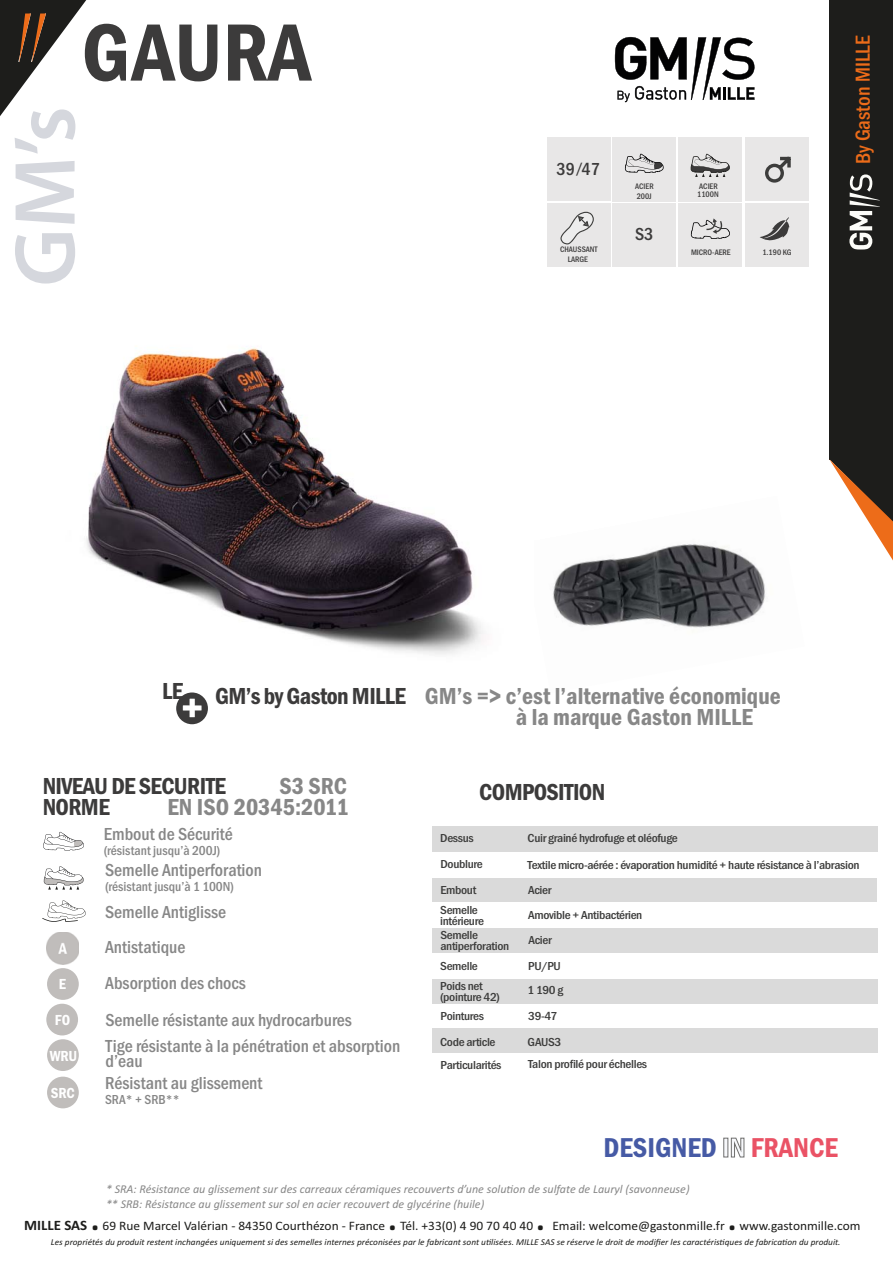
<style>
.page{position:relative;width:893px;height:1266px;background:#fff}
.page>*{position:absolute;margin:0;border:0;box-sizing:border-box;transform-origin:0 0}
.t1{font:600 87.45px "Myriad Pro";color:#d5d7dd}
.t2{font:600 condensed 84px "Franklin Gothic";color:#3c3b3b}
.t3{font:600 condensed 45px "Franklin Gothic";color:#fff}
.t4{font:700 31.65px "Calibri";color:#1d1d1b}
.t5{font:600 condensed 28.2px "Franklin Gothic";color:#465aa5}
.t6{font:600 condensed 24px/21px "Franklin Gothic";color:#878787}
.t7{font:600 condensed 24px "Franklin Gothic";letter-spacing:-.025em;color:#3c3b3b}
.t8{font:500 condensed 21px "Franklin Gothic";color:#ed6c19}
.t9{font:500 condensed 18px/34.7px "Franklin Gothic";color:#878787}
.t10{font:500 condensed 18px "Franklin Gothic";color:#3c3b3b}
.t11{font:600 condensed 15.15px "Franklin Gothic";color:#fff}
.t12{font:700 14.4px "Calibri";color:#1d1d1b}
.t13{font:500 condensed 13.5px "Franklin Gothic";color:#878787}
.t14{font:12.9px "Calibri";color:#1d1d1b}
.t15{font:500 condensed 12px/25.5px "Franklin Gothic";letter-spacing:-.025em;color:#3d3d3c;scale:1.11 1}
.t16{font:italic 12px/15px "Calibri";color:#878787}
.t17{font:italic 9px "Calibri";color:#1d1d1b}
.t18{font:500 condensed 8.25px/10.1px "Franklin Gothic";color:#3c3b3b}
.s1{font-family:"Helvetica Neue LT Std"}
.s2{color:#3c3b3b}
.s3{color:#70706f}
.s4{color:#f7f8fb}
.s5{color:#ea5265}
.s6{font-size:31.65px}
</style>
<div class="page">
<img style="left:553px;top:544px;width:212px;height:84px">
<img style="left:86px;top:347px;width:398px;height:308px">
<div style="left:176px;top:692px;width:32px;height:32px;background:#3c3b3b;border-radius:50%"></div>
<svg style="left:183px;top:698px;width:18px;height:19px"></svg>
<div style="left:432px;top:826px;width:446px;height:26px;background:#dadada"></div>
<div style="left:432px;top:878px;width:445px;height:25px;background:#dadada"></div>
<div style="left:432px;top:902px;width:446px;height:26px;background:#fff"></div>
<div style="left:432px;top:928px;width:446px;height:25px;background:#dadada"></div>
<div style="left:432px;top:978px;width:446px;height:26px;background:#dadada"></div>
<div style="left:432px;top:1028px;width:446px;height:25px;background:#dadada"></div>
<div style="left:612px;top:203px;width:64px;height:64px;background:#e8e7e7"></div>
<div style="left:547px;top:137px;width:64px;height:64px;background:#e8e7e7"></div>
<div style="left:745px;top:203px;width:64px;height:64px;background:#e8e7e7"></div>
<svg style="left:760px;top:217px;width:29px;height:24px"></svg>
<div style="left:678px;top:203px;width:64px;height:64px;background:#e8e7e7"></div>
<svg style="left:691px;top:218px;width:39px;height:21px"></svg>
<svg style="left:615px;top:37px;width:139px;height:65px"></svg>
<svg style="left:0;top:0;width:86px;height:116px"></svg>
<div style="left:829px;top:0;width:64px;height:459px;background:#1d1d1b"></div>
<svg style="left:829px;top:459px;width:64px;height:101px"></svg>
<svg style="left:849px;top:174px;width:31px;height:75px"></svg>
<div style="left:613px;top:137px;width:63px;height:64px;background:#e8e7e7"></div>
<svg style="left:625px;top:154px;width:39px;height:19px"></svg>
<div style="left:678px;top:137px;width:64px;height:64px;background:#e8e7e7"></div>
<svg style="left:691px;top:154px;width:39px;height:23px"></svg>
<div style="left:547px;top:203px;width:64px;height:64px;background:#e8e7e7"></div>
<svg style="left:560px;top:211px;width:34px;height:33px"></svg>
<svg style="left:42px;top:831px;width:44px;height:278px"></svg>
<img style="left:46px;top:932px;width:33px;height:32px">
<div style="left:47px;top:1076px;width:32px;height:32px;background:#c0bdbb;border-radius:50%"></div>
<div style="left:46px;top:1003px;width:32px;height:32px;background:#c0bdbb;border-radius:50%"></div>
<div style="left:745px;top:137px;width:64px;height:64px;background:#e8e7e7"></div>
<svg style="left:765px;top:157px;width:26px;height:26px"></svg>
<div style="left:47px;top:1039px;width:32px;height:32px;background:#c0bdbb;border-radius:50%"></div>
<h2 class="t2" style="left:82px;top:2px;width:231px">GAURA</h2>
<h1 class="t1" style="left:-7px;top:287px;width:182px;rotate:-90deg">GM’s</h1>
<h3 class="t10" style="left:557px;top:163px;width:45px">39<span class="s1">/</span>47</h3>
<p class="t18" style="left:560px;top:245px;width:39px;text-align:center">CHAUSSANT<br>LARGE</p>
<p class="t18" style="left:635px;top:182px;width:20px">ACIER<br>200J</p>
<p class="t18" style="left:697px;top:183px;width:23px;line-height:7.5px">ACIER<br>1100N</p>
<h3 class="t10" style="left:635px;top:228px;width:20px">S3</h3>
<p class="t18" style="left:691px;top:248px;width:41px">MICRO-AERE</p>
<p class="t18" style="left:762px;top:248px;width:31px">1.190 KG</p>
<h3 class="t8" style="left:856px;top:164px;width:130px;rotate:-90deg">By Gaston MILLE</h3>
<h3 class="t7" style="left:162px;top:677px;width:23px">LE</h3>
<h3 class="t3" style="left:181px;top:681px;width:24px">+</h3>
<h3 class="t6" style="left:516px;top:685px;width:267px;text-indent:-301px"><span class="s2">GM’s by Gaston MILLE</span> GM’s =&gt; c’est l’alternative économique à la marque Gaston MILLE</h3>
<h3 class="t7" style="left:43px;top:771px;width:185px">NIVEAU DE SECURITE</h3>
<h3 class="t6" style="left:280px;top:775px;width:69px">S3 SRC</h3>
<h3 class="t7" style="left:43px;top:792px;width:69px">NORME</h3>
<h3 class="t6" style="left:168px;top:796px;width:183px">EN ISO 20345:2011</h3>
<h3 class="t9" style="left:104px;top:818px;width:130px">Embout de Sécurité</h3>
<p class="t13" style="left:104px;top:846px;width:118px">(résistant jusqu’à 200J)</p>
<h3 class="t9" style="left:105px;top:854px;width:159px">Semelle Antiperforation</h3>
<p class="t13" style="left:105px;top:882px;width:130px">(résistant jusqu’à 1 100N)</p>
<h3 class="t9" style="left:105px;top:896px;width:123px">Semelle Antiglisse<br>Antistatique</h3>
<p class="t11" style="left:59px;top:975px;width:9px">E</p>
<h3 class="t9" style="left:105px;top:967px;width:142px">Absorption des chocs</h3>
<p class="t11" style="left:55px;top:1011px;width:17px">FO</p>
<h3 class="t9" style="left:105px;top:1004px;width:248px">Semelle résistante aux hydrocarbures</h3>
<p class="t11" style="left:50px;top:1046px;width:29px">WRU</p>
<h3 class="t9" style="left:106px;top:1040px;width:296px;line-height:15px">Tige résistante à la pénétration et absorption d’eau</h3>
<p class="t11" style="left:51px;top:1049px;width:26px">SRC</p>
<p class="t11" style="left:51px;top:1083px;width:26px">SRC</p>
<h3 class="t9" style="left:105px;top:1067px;width:159px">Résistant au glissement</h3>
<p class="t13" style="left:105px;top:1095px;width:76px">SRA* + SRB**</p>
<h3 class="t7" style="left:479px;top:777px;width:128px">COMPOSITION</h3>
<p class="t15" style="left:440px;top:826px;width:40px;line-height:26px">Dessus<br>Doublure<br>Embout</p>
<p class="t15" style="left:440px;top:905px;width:41px;line-height:10.9px">Semelle intérieure</p>
<p class="t15" style="left:440px;top:957px;width:40px;line-height:19.4px">Semelle<br>Poids net</p>
<p class="t15" style="left:440px;top:988px;width:55px;line-height:19.2px">(pointure 42)<br>Pointures</p>
<p class="t15" style="left:440px;top:1030px;width:51px">Code article</p>
<p class="t15" style="left:528px;top:827px;width:300px">Cuir grainé hydrofuge et oléofuge<br>Textile micro-aérée : évaporation humidité + haute résistance à l’abrasion<br>Acier<br>Amovible + Antibactérien<br>Acier<br>PU/PU</p>
<p class="t15" style="left:528px;top:978px;width:34px">1 190 g<br>39-47<br>GAUS3</p>
<p class="t15" style="left:440px;top:930px;width:64px;line-height:10.9px">Semelle antiperforation</p>
<p class="t15" style="left:440px;top:1053px;width:56px">Particularités</p>
<p class="t15" style="left:528px;top:1052px;width:109px">Talon profilé pour échelles</p>
<h3 class="t5" style="left:604px;top:1130px;width:236px">DESIGNED <span class="s3">I</span><span class="s4">N</span> <span class="s5">FRANCE</span></h3>
<p class="t16" style="left:106px;top:1182px;width:585px">* SRA: Résistance au glissement sur des carreaux céramiques recouverts d’une solu-on de sulfate de Lauryl (savonneuse) ** SRB: Résistance au glissement sur sol en acier recouvert de glycérine (huile)</p>
<p class="t12" style="left:24px;top:1216px;width:77px">MILLE SAS <span class="s6">.</span></p>
<p class="t14" style="left:103px;top:1218px;width:284px">69 Rue Marcel Valérian - 84350 Courthézon - France</p>
<h3 class="t4" style="left:388px;top:1200px;width:10px">.</h3>
<p class="t14" style="left:400px;top:1218px;width:135px">Tél. +33(0) 4 90 70 40 40</p>
<h3 class="t4" style="left:536px;top:1200px;width:10px">.</h3>
<p class="t14" style="left:552px;top:1218px;width:174px">Email: welcome@gastonmille.fr</p>
<h3 class="t4" style="left:728px;top:1200px;width:10px">.</h3>
<p class="t14" style="left:740px;top:1218px;width:122px">www.gastonmille.com</p>
<p class="t17" style="left:51px;top:1238px;width:791px">Les propriétés du produit restent inchangées uniquement si des semelles internes préconisées par le fabricant sont u-lisées. MILLE SAS se réserve le droit de modifier les caractéris-ques de fabrica-on du produit.</p>
</div>
